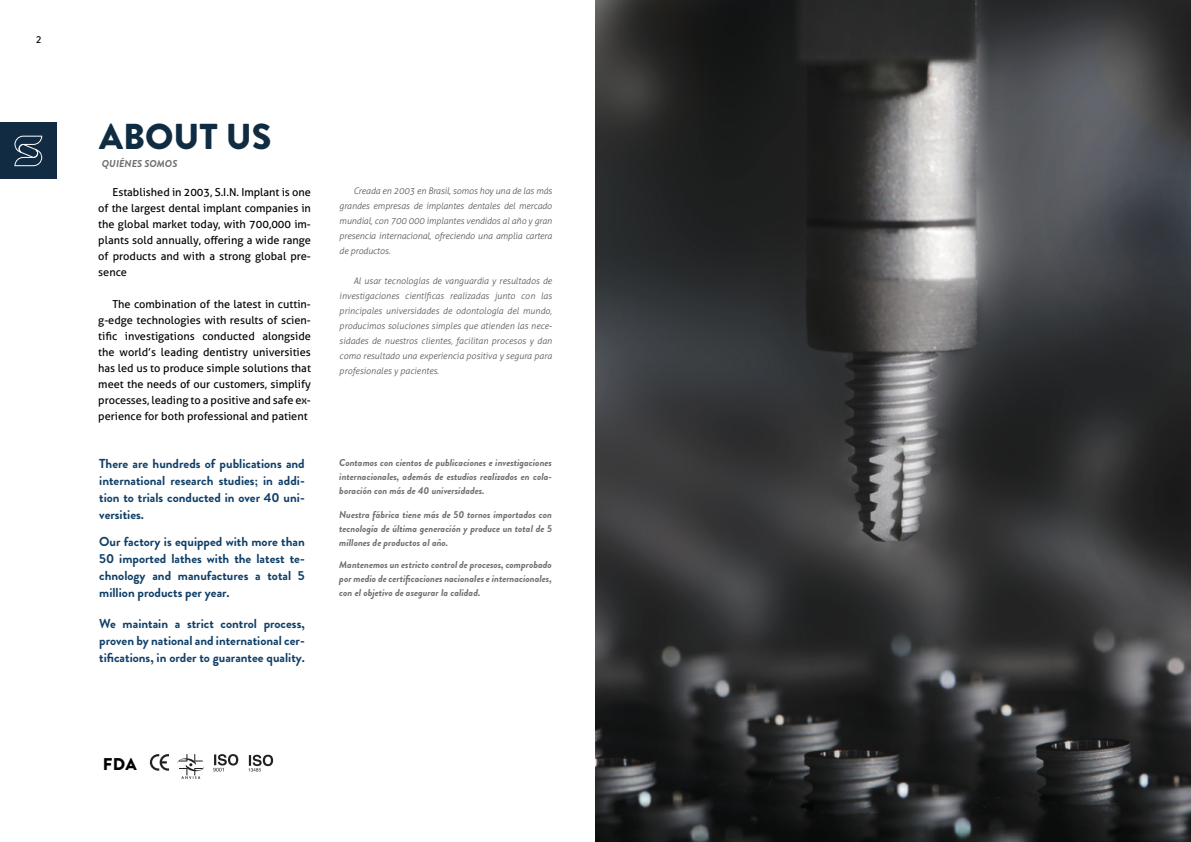
<style>
.page{position:relative;width:1191px;height:842px;background:#fff}
.page>*{position:absolute;margin:0;border:0;box-sizing:border-box;transform-origin:0 0}
.t1{font:900 36px "Brandon Grotesque";color:#0f2c42}
.t2{font:900 17px "Brandon Grotesque";color:#000}
.t3{font:700 13px/17px "Brandon Grotesque";color:#0f3e67;text-align:justify}
.t4{font:11px/16px "Aller";color:#000;text-align:justify}
.t5{font:italic 700 10px/14px "Brandon Grotesque";color:#706f6f;text-align:justify}
.t6{font:500 10px "Brandon Grotesque";color:#000}
.t7{font:italic 300 9px/15px "Aller";letter-spacing:-.01em;color:#575756;text-align:justify}
</style>
<div class="page">
<img style="left:595px;top:0;width:596px;height:842px">
<svg style="left:177px;top:754px;width:27px;height:25px"></svg>
<svg style="left:150px;top:754px;width:19px;height:17px"></svg>
<svg style="left:213px;top:754px;width:25px;height:18px"></svg>
<svg style="left:248px;top:755px;width:25px;height:17px"></svg>
<div style="left:0;top:123px;width:57px;height:56px;background:#112b43"></div>
<svg style="left:14px;top:136px;width:28px;height:30px"></svg>
<p class="t6" style="left:36px;top:33px;width:7px">2</p>
<h1 class="t1" style="left:99px;top:111px;width:174px">ABOUT US</h1>
<p class="t5" style="left:102px;top:157px;width:77px">QUIÉNES SOMOS</p>
<p class="t4" style="left:98px;top:184px;width:214px;text-indent:14px">Established in 2003, S.I.N. Implant is one of the largest dental implant companies in the global market today, with 700,000 im&shy;plants sold annually, offering a wide range of products and with a strong global pre&shy;sence</p>
<p class="t4" style="left:98px;top:296px;width:214px;text-indent:14px">The combination of the latest in cuttin&shy;g-edge technologies with results of scien&shy;tific investigations conducted alongside the world’s leading dentistry universities has led us to produce simple solutions that meet the needs of our customers, simplify processes, leading to a positive and safe ex&shy;perience for both professional and patient</p>
<h3 class="t3" style="left:99px;top:455px;width:207px">There are hundreds of publications and international research studies; in addi&shy;tion to trials conducted in over 40 uni&shy;versities.</h3>
<h3 class="t3" style="left:99px;top:533px;width:207px">Our factory is equipped with more than 50 imported lathes with the latest te&shy;chnology and manufactures a total 5 million products per year.</h3>
<h3 class="t3" style="left:99px;top:615px;width:207px">We maintain a strict control process, proven by national and international cer&shy;tifications, in order to guarantee quality.</h3>
<p class="t7" style="left:339px;top:183px;width:214px;text-indent:14px">Creada en 2003 en Brasil, somos hoy una de las más grandes empresas de implantes dentales del mercado mundial, con 700 000 implantes vendidos al año y gran presencia internacional, ofreciendo una amplia cartera de productos.</p>
<p class="t7" style="left:339px;top:273px;width:214px;text-indent:14px">Al usar tecnologías de vanguardia y resultados de investigaciones científicas realizadas junto con las principales universidades de odontología del mundo, producimos soluciones simples que atienden las nece&shy;sidades de nuestros clientes, facilitan procesos y dan como resultado una experiencia positiva y segura para profesionales y pacientes.</p>
<p class="t5" style="left:339px;top:456px;width:214px">Contamos con cientos de publicaciones e investigaciones internacionales, además de estudios realizados en cola&shy;boración con más de 40 universidades.</p>
<p class="t5" style="left:339px;top:508px;width:214px">Nuestra fábrica tiene más de 50 tornos importados con tecnología de última generación y produce un total de 5 millones de productos al año.</p>
<p class="t5" style="left:339px;top:557px;width:214px">Mantenemos un estricto control de procesos, comprobado por medio de certificaciones nacionales e internacionales, con el objetivo de asegurar la calidad.</p>
<h2 class="t2" style="left:103px;top:752px;width:35px">FDA</h2>
</div>
